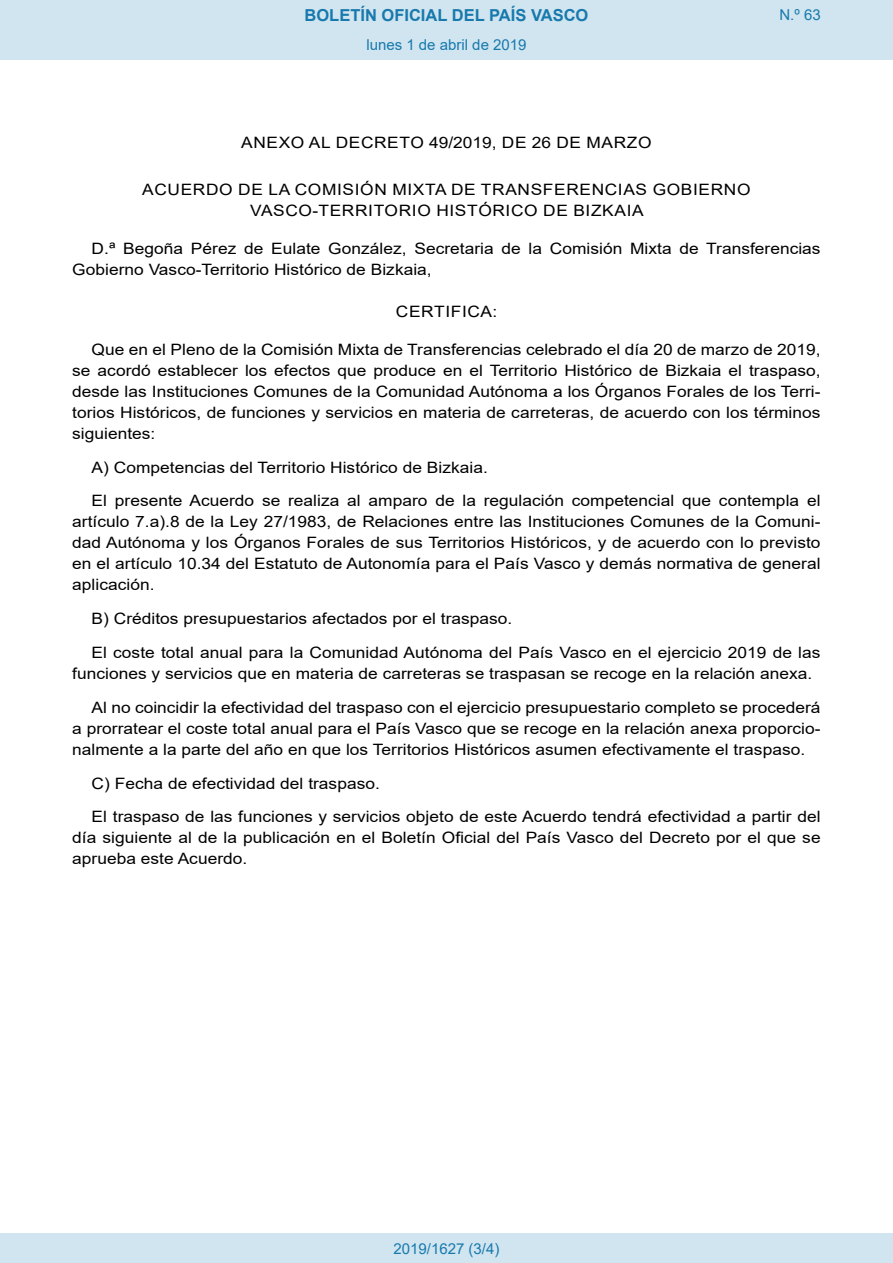
<style>
.page{position:relative;width:893px;height:1263px;background:#fff}
.page>*{position:absolute;margin:0;border:0;box-sizing:border-box;transform-origin:0 0}
.t1{font:700 16.5px "Arial";color:#1879ad}
.BOPVDetalle{font:15.6px/21px "Arial";color:#000;text-align:justify;scale:1.11 1}
.BOPVClave{font:15.6px/21px "Arial";letter-spacing:.035em;color:#000;text-align:center;scale:1.11 1}
.Paginacion_Centro{font:15px "Arial";color:#1879ad}
</style>
<div class="page">
<div style="left:0;top:0;width:893px;height:60px;background:#d0e5f0"></div>
<div style="left:0;top:1233px;width:893px;height:30px;background:#d0e5f0"></div>
<p class="t1" style="left:305px;top:3px;width:285px">BOLETÍN OFICIAL DEL PAÍS VASCO</p>
<p class="Paginacion_Centro" style="left:366px;top:35px;width:162px">lunes 1 de abril de 2019</p>
<p class="Paginacion_Centro" style="left:779px;top:5px;width:43px">N.º 63</p>
<p class="BOPVClave" style="left:241px;top:132px;width:371px">ANEXO AL DECRETO 49/2019, DE 26 DE MARZO</p>
<p class="BOPVClave" style="left:142px;top:179px;width:549px">ACUERDO DE LA COMISIÓN MIXTA DE TRANSFERENCIAS GOBIERNO<br>VASCO-TERRITORIO HISTÓRICO DE BIZKAIA</p>
<p class="BOPVDetalle" style="left:72px;top:238px;width:676px;text-indent:19px">D.ª Begoña Pérez de Eulate González, Secretaria de la Comisión Mixta de Transferencias<br>Gobierno Vasco-Territorio Histórico de Bizkaia,</p>
<p class="BOPVClave" style="left:396px;top:301px;width:93px">CERTIFICA:</p>
<p class="BOPVDetalle" style="left:72px;top:339px;width:676px;text-indent:19px">Que en el Pleno de la Comisión Mixta de Transferencias celebrado el día 20 de marzo de 2019, se acordó establecer los efectos que produce en el Territorio Histórico de Bizkaia el traspaso, desde las Instituciones Comunes de la Comunidad Autónoma a los Órganos Forales de los Terri&shy;torios Históricos, de funciones y servicios en materia de carreteras, de acuerdo con los términos siguientes:</p>
<p class="BOPVDetalle" style="left:92px;top:457px;width:358px">A) Competencias del Territorio Histórico de Bizkaia.</p>
<p class="BOPVDetalle" style="left:72px;top:490px;width:676px;text-indent:19px">El presente Acuerdo se realiza al amparo de la regulación competencial que contempla el artículo 7.a).8 de la Ley 27/1983, de Relaciones entre las Instituciones Comunes de la Comuni&shy;dad Autónoma y los Órganos Forales de sus Territorios Históricos, y de acuerdo con lo previsto en el artículo 10.34 del Estatuto de Autonomía para el País Vasco y demás normativa de general aplicación.</p>
<p class="BOPVDetalle" style="left:92px;top:608px;width:381px">B) Créditos presupuestarios afectados por el traspaso.</p>
<p class="BOPVDetalle" style="left:72px;top:642px;width:675px;text-indent:19px">El coste total anual para la Comunidad Autónoma del País Vasco en el ejercicio 2019 de las funciones y servicios que en materia de carreteras se traspasan se recoge en la relación anexa.</p>
<p class="BOPVDetalle" style="left:72px;top:697px;width:676px;text-indent:19px">Al no coincidir la efectividad del traspaso con el ejercicio presupuestario completo se procederá a prorratear el coste total anual para el País Vasco que se recoge en la relación anexa proporcio&shy;nalmente a la parte del año en que los Territorios Históricos asumen efectivamente el traspaso.</p>
<p class="BOPVDetalle" style="left:92px;top:772px;width:261px">C) Fecha de efectividad del traspaso.</p>
<p class="BOPVDetalle" style="left:72px;top:806px;width:676px;text-indent:19px">El traspaso de las funciones y servicios objeto de este Acuerdo tendrá efectividad a partir del día siguiente al de la publicación en el Boletín Oficial del País Vasco del Decreto por el que se aprueba este Acuerdo.</p>
<p class="Paginacion_Centro" style="left:393px;top:1238px;width:107px">2019/1627 (3/4)</p>
</div>
